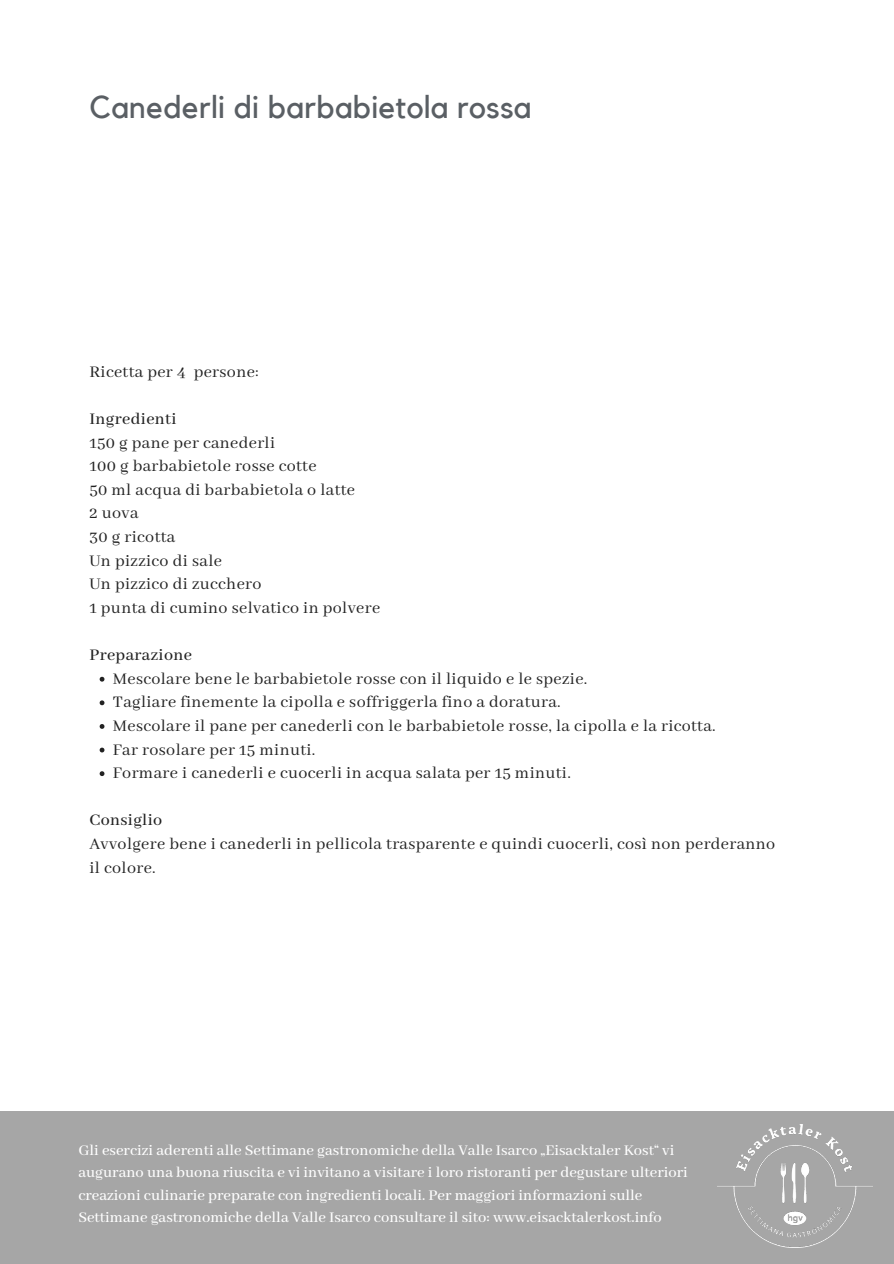
<style>
.page{position:relative;width:894px;height:1264px;background:#fff}
.page>*{position:absolute;margin:0;border:0;box-sizing:border-box;transform-origin:0 0}
.t1{font:31.5px "Kollektif";letter-spacing:.01em;color:#5a5f64}
.t2{font:18px/23.5px "Abhaya Libre";letter-spacing:.02em;color:#222}
.t3{font:500 18px "Abhaya Libre";letter-spacing:.02em;color:#222}
.t4{font:500 16.5px/22.5px "Abhaya Libre";color:#fff}
</style>
<div class="page">
<div style="left:0;top:1111px;width:893px;height:152px;background:#a6a6a6"></div>
<svg style="left:100px;top:676px;width:4px;height:5px"></svg>
<svg style="left:100px;top:700px;width:4px;height:5px"></svg>
<svg style="left:100px;top:724px;width:4px;height:4px"></svg>
<svg style="left:100px;top:747px;width:4px;height:5px"></svg>
<svg style="left:100px;top:771px;width:4px;height:5px"></svg>
<img style="left:717px;top:1124px;width:155px;height:123px">
<h1 class="t1" style="left:89px;top:92px;width:443px">Canederli di barbabietola rossa</h1>
<p class="t2" style="left:89px;top:360px;width:171px">Ricetta per 4 persone:</p>
<p class="t3" style="left:89px;top:409px;width:89px">Ingredienti</p>
<p class="t2" style="left:89px;top:431px;width:292px">150 g pane per canederli<br>100 g barbabietole rosse cotte<br>50 ml acqua di barbabietola o latte<br>2 uova<br>30 g ricotta<br>Un pizzico di sale<br>Un pizzico di zucchero<br>1 punta di cumino selvatico in polvere</p>
<p class="t3" style="left:89px;top:645px;width:104px">Preparazione</p>
<p class="t2" style="left:113px;top:667px;width:604px">Mescolare bene le barbabietole rosse con il liquido e le spezie.<br>Tagliare finemente la cipolla e soffriggerla fino a doratura.<br>Mescolare il pane per canederli con le barbabietole rosse, la cipolla e la ricotta.<br>Far rosolare per 15 minuti.<br>Formare i canederli e cuocerli in acqua salata per 15 minuti.</p>
<p class="t3" style="left:89px;top:810px;width:74px">Consiglio</p>
<p class="t2" style="left:89px;top:832px;width:687px">Avvolgere bene i canederli in pellicola trasparente e quindi cuocerli, così non perderanno il colore.</p>
<p class="t4" style="left:78px;top:1139px;width:611px">Gli esercizi aderenti alle Settimane gastronomiche della Valle Isarco „Eisacktaler Kost“ vi augurano una buona riuscita e vi invitano a visitare i loro ristoranti per degustare ulteriori creazioni culinarie preparate con ingredienti locali. Per maggiori informazioni sulle Settimane gastronomiche della Valle Isarco consultare il sito: www.eisacktalerkost.info</p>
</div>
